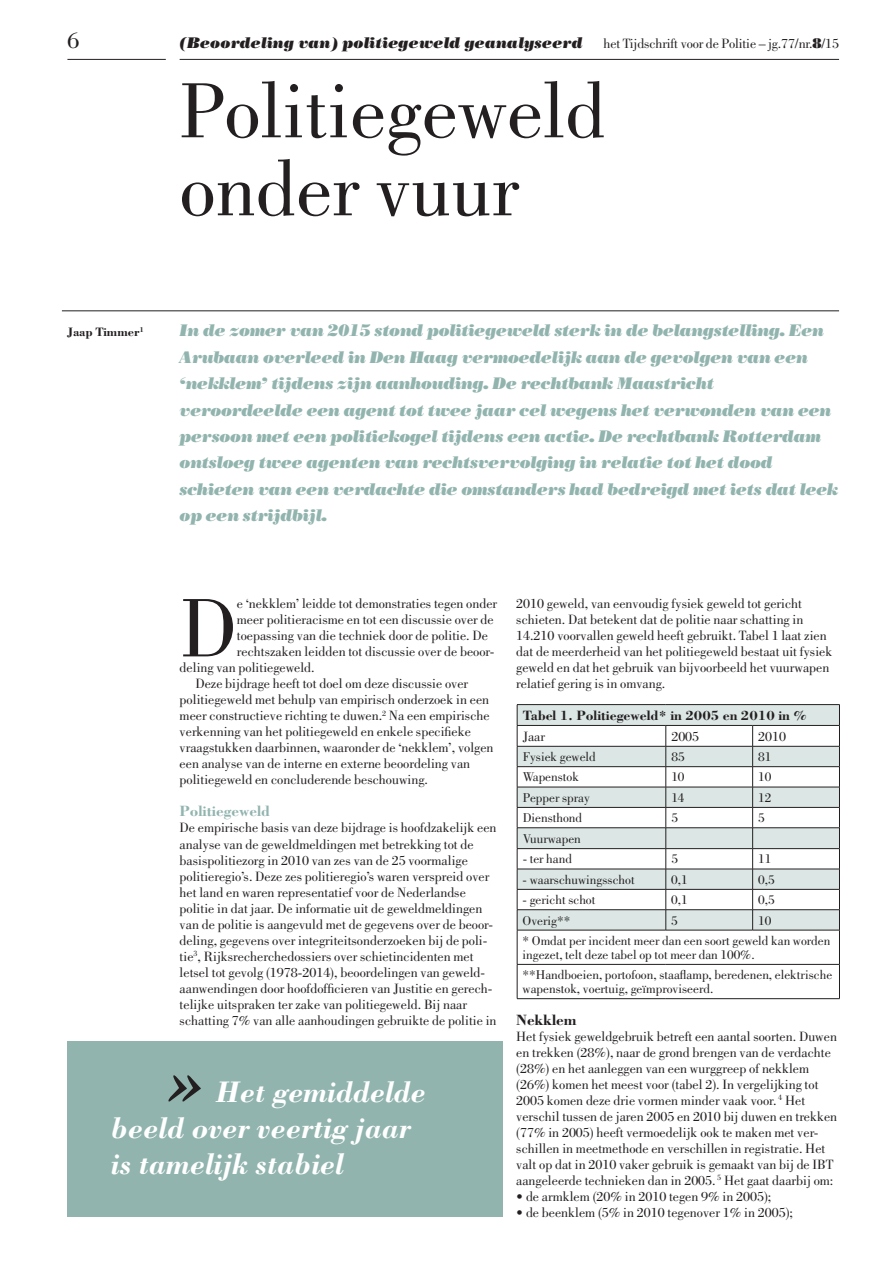
<style>
.page{position:relative;width:893px;height:1263px;background:#fff}
.page>*{position:absolute;margin:0;border:0;box-sizing:border-box;transform-origin:0 0}
.t1{font:85.8px "Bodoni Std";color:#231f20}
.t2{font:80.7px/78px "Bodoni Std";color:#231f20}
.t3{font:italic 700 30.6px/36.2px "Bodoni Std";color:#fff}
.t4{font:23.7px "Bodoni Std";color:#231f20}
.t5{font:italic 16.65px/26.4px "Bodoni Std Poster";letter-spacing:-.025em;color:#92b4ae}
.t6{font:italic 15.3px "Bodoni Std Poster";color:#231f20}
.t7{font:700 15.3px "Bodoni Std";color:#92b4ae}
.t8{font:700 15.3px "Bodoni Std";color:#231f20}
.t9{font:13.95px/16px "Bodoni Std";color:#231f20}
.t10{font:700 13.95px "Bodoni Std";color:#231f20}
.t11{font:13.2px/20.4px "Bodoni Std";color:#231f20}
.t12{font:700 12.6px "Bodoni Std";color:#231f20}
.s1{font-family:"Bodoni Std Poster"}
</style>
<div class="page">
<hr style="left:180px;top:59px;width:659px;height:1px;background:#231f20">
<hr style="left:67px;top:59px;width:99px;height:1px;background:#231f20">
<hr style="left:62px;top:311px;width:777px;height:1px;background:#231f20">
<div style="left:67px;top:1041px;width:435px;height:176px;background:#92b4ae"></div>
<svg style="left:168px;top:1075px;width:33px;height:27px"></svg>
<svg style="left:518px;top:705px;width:321px;height:225px;fill:#dce7e5"></svg>
<hr style="left:517px;top:704px;width:149px;height:1px;background:#231f20">
<hr style="left:666px;top:704px;width:174px;height:1px;background:#231f20">
<hr style="left:517px;top:725px;width:149px;height:1px;background:#231f20">
<hr style="left:666px;top:725px;width:87px;height:1px;background:#231f20">
<hr style="left:753px;top:725px;width:87px;height:1px;background:#231f20">
<hr style="left:517px;top:930px;width:1px;height:34px;background:#231f20">
<hr style="left:839px;top:930px;width:1px;height:34px;background:#231f20">
<hr style="left:517px;top:964px;width:149px;height:1px;background:#231f20">
<hr style="left:517px;top:965px;width:1px;height:34px;background:#231f20">
<hr style="left:666px;top:964px;width:174px;height:1px;background:#231f20">
<hr style="left:839px;top:965px;width:1px;height:34px;background:#231f20">
<hr style="left:517px;top:998px;width:149px;height:1px;background:#231f20">
<hr style="left:666px;top:998px;width:174px;height:1px;background:#231f20">
<hr style="left:517px;top:746px;width:149px;height:1px;background:#231f20">
<hr style="left:517px;top:766px;width:149px;height:1px;background:#231f20">
<hr style="left:666px;top:746px;width:87px;height:1px;background:#231f20">
<hr style="left:666px;top:766px;width:87px;height:1px;background:#231f20">
<hr style="left:753px;top:746px;width:87px;height:1px;background:#231f20">
<hr style="left:753px;top:766px;width:87px;height:1px;background:#231f20">
<hr style="left:517px;top:787px;width:149px;height:1px;background:#231f20">
<hr style="left:517px;top:807px;width:149px;height:1px;background:#231f20">
<hr style="left:666px;top:787px;width:87px;height:1px;background:#231f20">
<hr style="left:666px;top:807px;width:87px;height:1px;background:#231f20">
<hr style="left:753px;top:787px;width:87px;height:1px;background:#231f20">
<hr style="left:753px;top:807px;width:87px;height:1px;background:#231f20">
<hr style="left:517px;top:828px;width:149px;height:1px;background:#231f20">
<hr style="left:517px;top:848px;width:149px;height:1px;background:#231f20">
<hr style="left:666px;top:828px;width:87px;height:1px;background:#231f20">
<hr style="left:666px;top:848px;width:87px;height:1px;background:#231f20">
<hr style="left:753px;top:828px;width:87px;height:1px;background:#231f20">
<hr style="left:753px;top:848px;width:87px;height:1px;background:#231f20">
<hr style="left:517px;top:869px;width:149px;height:1px;background:#231f20">
<hr style="left:517px;top:889px;width:149px;height:1px;background:#231f20">
<hr style="left:666px;top:869px;width:87px;height:1px;background:#231f20">
<hr style="left:666px;top:889px;width:87px;height:1px;background:#231f20">
<hr style="left:753px;top:869px;width:87px;height:1px;background:#231f20">
<hr style="left:753px;top:889px;width:87px;height:1px;background:#231f20">
<hr style="left:517px;top:909px;width:149px;height:1px;background:#231f20">
<svg style="left:517px;top:705px;width:1px;height:225px"></svg>
<hr style="left:517px;top:930px;width:149px;height:1px;background:#231f20">
<hr style="left:666px;top:909px;width:87px;height:1px;background:#231f20">
<svg style="left:665px;top:726px;width:1px;height:204px"></svg>
<hr style="left:666px;top:930px;width:87px;height:1px;background:#231f20">
<hr style="left:753px;top:909px;width:87px;height:1px;background:#231f20">
<svg style="left:752px;top:726px;width:1px;height:204px"></svg>
<svg style="left:839px;top:705px;width:1px;height:225px"></svg>
<hr style="left:753px;top:930px;width:87px;height:1px;background:#231f20">
<h3 class="t4" style="left:67px;top:31px;width:13px">6</h3>
<p class="t6" style="left:180px;top:37px;width:405px">(Beoordeling van) politiegeweld geanalyseerd</p>
<p class="t9" style="left:603px;top:37px;width:237px">het Tijdschrift voor de Politie – jg.77/nr.<span class="s1">8</span>/15</p>
<h2 class="t2" style="left:180px;top:79px;width:428px">Politiegeweld onder vuur</h2>
<p class="t12" style="left:67px;top:327px;width:78px">Jaap Timmer<sup>1</sup></p>
<p class="t5" style="left:180px;top:319px;width:660px">In de zomer van 2015 stond politiegeweld sterk in de belangstelling. Een Arubaan overleed in Den Haag vermoedelijk aan de gevolgen van een ‘nekklem’ tijdens zijn aanhouding. De rechtbank Maastricht veroordeelde een agent tot twee jaar cel wegens het verwonden van een persoon met een politiekogel tijdens een actie. De rechtbank Rotterdam ontsloeg twee agenten van rechtsvervolging in relatie tot het dood schieten van een verdachte die omstanders had bedreigd met iets dat leek op een strijdbijl.</p>
<h1 class="t1" style="left:180px;top:594px;width:59px">D</h1>
<p class="t9" style="left:237px;top:597px;width:262px">e ‘nekklem’ leidde tot demonstraties tegen onder</p>
<p class="t9" style="left:237px;top:613px;width:258px">meer politieracisme en tot een discussie over de</p>
<p class="t9" style="left:237px;top:629px;width:253px">toepassing van die techniek door de politie. De</p>
<p class="t9" style="left:237px;top:645px;width:259px">rechtszaken leidden tot discussie over de beoor-</p>
<p class="t9" style="left:180px;top:661px;width:137px">deling van politiegeweld.</p>
<p class="t9" style="left:195px;top:677px;width:274px">Deze bijdrage heeft tot doel om deze discussie over</p>
<p class="t9" style="left:180px;top:693px;width:311px">politiegeweld met behulp van empirisch onderzoek in een</p>
<p class="t9" style="left:180px;top:709px;width:311px">meer constructieve richting te duwen.<sup>2</sup> Na een empirische</p>
<p class="t9" style="left:180px;top:725px;width:293px">verkenning van het politiegeweld en enkele specifieke</p>
<p class="t9" style="left:180px;top:741px;width:315px">vraagstukken daarbinnen, waaronder de ‘nekklem’, volgen</p>
<p class="t9" style="left:180px;top:757px;width:292px">een analyse van de interne en externe beoordeling van</p>
<p class="t9" style="left:180px;top:773px;width:250px">politiegeweld en concluderende beschouwing.</p>
<p class="t7" style="left:180px;top:805px;width:92px">Politiegeweld</p>
<p class="t9" style="left:180px;top:821px;width:318px">De empirische basis van deze bijdrage is hoofdzakelijk een analyse van de geweldmeldingen met betrekking tot de basispolitiezorg in 2010 van zes van de 25 voormalige politieregio’s. Deze zes politieregio’s waren verspreid over het land en waren representatief voor de Nederlandse politie in dat jaar. De informatie uit de geweldmeldingen van de politie is aangevuld met de gegevens over de beoor&shy;deling, gegevens over integriteitsonderzoeken bij de poli&shy;tie<sup>3</sup>, Rijksrecherchedossiers over schietincidenten met letsel tot gevolg (1978-2014), beoordelingen van geweld&shy;aanwendingen door hoofdofficieren van Justitie en gerech&shy;telijke uitspraken ter zake van politiegeweld. Bij naar schatting 7% van alle aanhoudingen gebruikte de politie in</p>
<h3 class="t3" style="left:111px;top:1076px;width:316px;text-indent:105px">Het gemiddelde beeld over veertig jaar is tamelijk stabiel</h3>
<p class="t9" style="left:516px;top:597px;width:318px">2010 geweld, van eenvoudig fysiek geweld tot gericht schieten. Dat betekent dat de politie naar schatting in 14.210 voorvallen geweld heeft gebruikt. Tabel 1 laat zien dat de meerderheid van het politiegeweld bestaat uit fysiek geweld en dat het gebruik van bijvoorbeeld het vuurwapen relatief gering is in omvang.</p>
<p class="t10" style="left:523px;top:710px;width:286px">Tabel 1. Politiegeweld* in 2005 en 2010 in %</p>
<p class="t9" style="left:523px;top:729px;width:24px">Jaar</p>
<p class="t9" style="left:671px;top:729px;width:29px">2005</p>
<p class="t9" style="left:758px;top:729px;width:29px">2010</p>
<p class="t11" style="left:523px;top:748px;width:75px">Fysiek geweld</p>
<p class="t11" style="left:671px;top:748px;width:15px">85</p>
<p class="t11" style="left:758px;top:748px;width:15px">81</p>
<p class="t11" style="left:523px;top:768px;width:58px">Wapenstok</p>
<p class="t11" style="left:671px;top:768px;width:15px">10</p>
<p class="t11" style="left:758px;top:768px;width:15px">10</p>
<p class="t11" style="left:523px;top:788px;width:69px">Pepper spray</p>
<p class="t11" style="left:671px;top:788px;width:15px">14</p>
<p class="t11" style="left:758px;top:788px;width:15px">12</p>
<p class="t11" style="left:523px;top:809px;width:61px">Diensthond</p>
<p class="t11" style="left:671px;top:809px;width:8px">5</p>
<p class="t11" style="left:758px;top:809px;width:8px">5</p>
<p class="t11" style="left:523px;top:829px;width:60px">Vuurwapen</p>
<p class="t11" style="left:523px;top:850px;width:51px">- ter hand</p>
<p class="t11" style="left:671px;top:850px;width:8px">5</p>
<p class="t11" style="left:758px;top:850px;width:15px">11</p>
<p class="t11" style="left:523px;top:870px;width:114px">- waarschuwingsschot</p>
<p class="t11" style="left:671px;top:870px;width:18px">0,1</p>
<p class="t11" style="left:758px;top:870px;width:18px">0,5</p>
<p class="t11" style="left:523px;top:891px;width:74px">- gericht schot</p>
<p class="t11" style="left:671px;top:891px;width:18px">0,1</p>
<p class="t11" style="left:758px;top:891px;width:18px">0,5</p>
<p class="t11" style="left:523px;top:911px;width:49px">Overig**</p>
<p class="t11" style="left:671px;top:911px;width:8px">5</p>
<p class="t11" style="left:523px;top:911px;width:309px;text-indent:235px">10<br>* Omdat per incident meer dan een soort geweld kan worden</p>
<p class="t11" style="left:523px;top:945px;width:311px">ingezet, telt deze tabel op tot meer dan 100%. **Handboeien, portofoon, staaflamp, beredenen, elektrische</p>
<p class="t11" style="left:523px;top:980px;width:192px">wapenstok, voertuig, geïmproviseerd.</p>
<p class="t8" style="left:516px;top:1013px;width:62px">Nekklem</p>
<p class="t9" style="left:516px;top:1029px;width:322px">Het fysiek geweldgebruik betreft een aantal soorten. Duwen en trekken (28%), naar de grond brengen van de verdachte (28%) en het aanleggen van een wurggreep of nekklem (26%) komen het meest voor (tabel 2). In vergelijking tot 2005 komen deze drie vormen minder vaak voor. <sup>4</sup> Het verschil tussen de jaren 2005 en 2010 bij duwen en trekken (77% in 2005) heeft vermoedelijk ook te maken met ver&shy;schillen in meetmethode en verschillen in registratie. Het valt op dat in 2010 vaker gebruik is gemaakt van bij de IBT aangeleerde technieken dan in 2005. <sup>5</sup> Het gaat daarbij om:</p>
<p class="t9" style="left:516px;top:1189px;width:257px">• de armklem (20% in 2010 tegen 9% in 2005);</p>
<p class="t9" style="left:516px;top:1205px;width:278px">• de beenklem (5% in 2010 tegenover 1% in 2005);</p>
</div>
